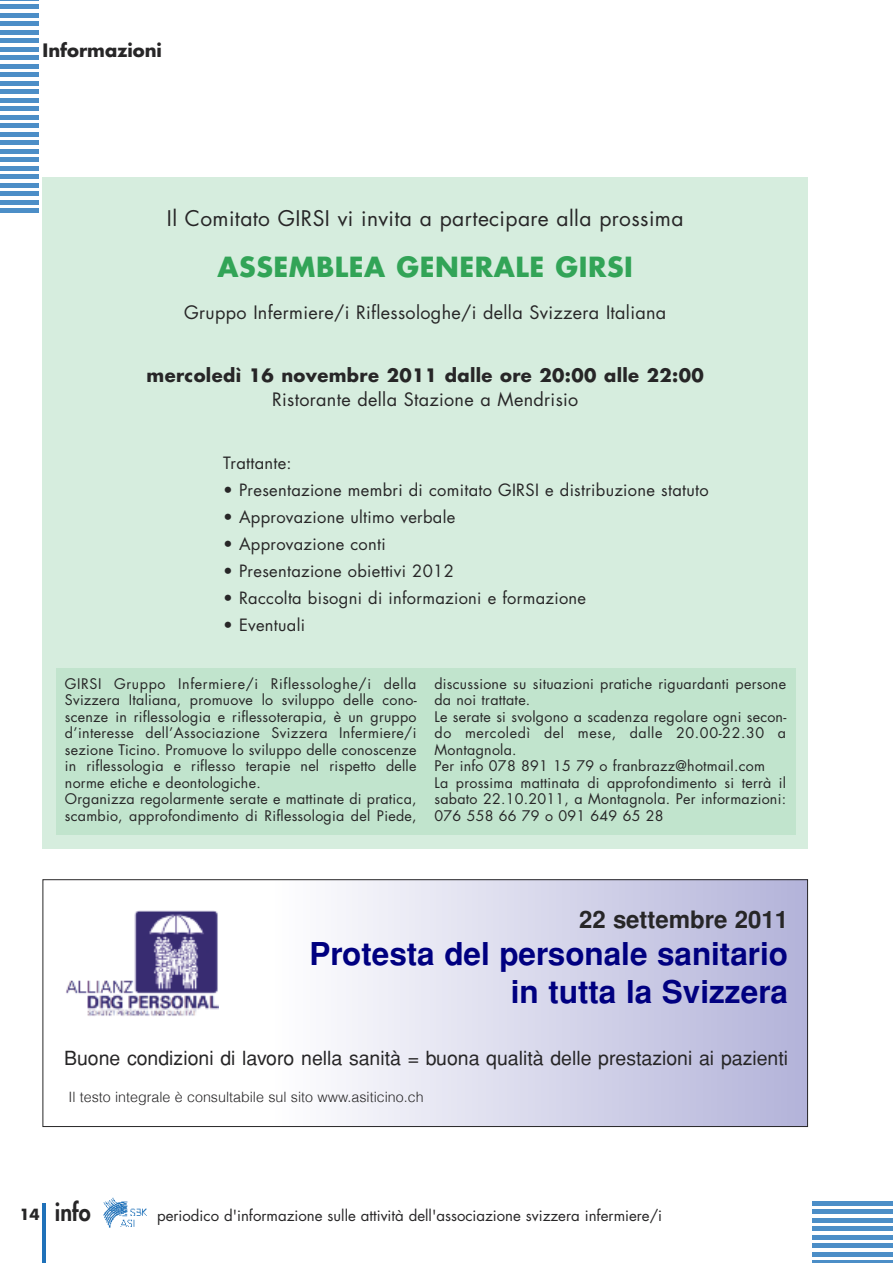
<style>
.page{position:relative;width:893px;height:1263px;background:#fff}
.page>*{position:absolute;margin:0;border:0;box-sizing:border-box;transform-origin:0 0}
.t1{font:700 31.5px/37.8px "Helvetica";color:#000080;text-align:right}
.t2{font:700 27px "Futura";letter-spacing:.02em;color:#32a457}
.t3{font:700 24px "Helvetica";color:#272627}
.t4{font:800 24px "Futura";color:#272627;scale:.91 1}
.t5{font:21px "Futura";letter-spacing:.015em;color:#272627}
.t6{font:19.5px "Helvetica";color:#272627}
.t7{font:18px "Futura";letter-spacing:.015em;color:#272627}
.t8{font:700 18px "Futura";letter-spacing:.02em;color:#272627}
.t9{font:700 18px "Futura";color:#272627}
.t10{font:16.5px "Futura";letter-spacing:.015em;color:#272627}
.t11{font:15px "Futura";color:#272627}
.t12{font:14.25px/16.5px "Futura";letter-spacing:.015em;color:#272627}
.t13{font:300 14.25px "Helvetica";color:#272627}
.s1{font-weight:700;font-size:15px}
</style>
<div class="page">
<hr style="left:812px;top:1261px;width:81px;height:2px;background:#4c8ec7">
<hr style="left:812px;top:1252px;width:81px;height:4px;background:#4c8ec7">
<hr style="left:812px;top:1244px;width:81px;height:4px;background:#4c8ec7">
<hr style="left:812px;top:1235px;width:81px;height:4px;background:#4c8ec7">
<hr style="left:812px;top:1227px;width:81px;height:4px;background:#4c8ec7">
<hr style="left:812px;top:1218px;width:81px;height:4px;background:#4c8ec7">
<hr style="left:812px;top:1210px;width:81px;height:4px;background:#4c8ec7">
<hr style="left:812px;top:1201px;width:81px;height:4px;background:#4c8ec7">
<img style="left:104px;top:1201px;width:43px;height:27px">
<img style="left:103px;top:1197px;width:24px;height:20px">
<hr style="left:43px;top:1203px;width:3px;height:60px;background:#1f71b9">
<hr style="left:0;top:209px;width:38px;height:4px;background:#4c8ec7">
<hr style="left:0;top:200px;width:38px;height:4px;background:#4c8ec7">
<hr style="left:0;top:192px;width:38px;height:4px;background:#4c8ec7">
<hr style="left:0;top:183px;width:38px;height:4px;background:#4c8ec7">
<hr style="left:0;top:175px;width:38px;height:4px;background:#4c8ec7">
<hr style="left:0;top:166px;width:38px;height:4px;background:#4c8ec7">
<hr style="left:0;top:158px;width:38px;height:4px;background:#4c8ec7">
<hr style="left:0;top:149px;width:38px;height:4px;background:#4c8ec7">
<hr style="left:0;top:141px;width:38px;height:4px;background:#4c8ec7">
<hr style="left:0;top:132px;width:38px;height:4px;background:#4c8ec7">
<hr style="left:0;top:124px;width:38px;height:4px;background:#4c8ec7">
<hr style="left:0;top:115px;width:38px;height:4px;background:#4c8ec7">
<hr style="left:0;top:107px;width:38px;height:4px;background:#4c8ec7">
<hr style="left:0;top:98px;width:38px;height:4px;background:#4c8ec7">
<hr style="left:0;top:90px;width:38px;height:4px;background:#4c8ec7">
<hr style="left:0;top:81px;width:38px;height:4px;background:#4c8ec7">
<hr style="left:0;top:73px;width:38px;height:4px;background:#4c8ec7">
<hr style="left:0;top:64px;width:38px;height:4px;background:#4c8ec7">
<hr style="left:0;top:56px;width:38px;height:4px;background:#4c8ec7">
<hr style="left:0;top:47px;width:38px;height:4px;background:#4c8ec7">
<hr style="left:0;top:39px;width:38px;height:4px;background:#4c8ec7">
<hr style="left:0;top:30px;width:38px;height:4px;background:#4c8ec7">
<div style="left:0;top:21px;width:38px;height:5px;background:#4c8ec7"></div>
<hr style="left:0;top:13px;width:38px;height:4px;background:#4c8ec7">
<div style="left:0;top:4px;width:38px;height:5px;background:#4c8ec7"></div>
<hr style="left:0;top:0;width:38px;height:1px;background:#4c8ec7">
<div style="left:275px;top:879px;width:533px;height:247px;background:linear-gradient(to right,#fefeff,#b3b3d9)"></div>
<div style="left:43px;top:879px;width:765px;height:248px;border:1px solid #272627"></div>
<img style="left:66px;top:910px;width:152px;height:106px">
<div style="left:43px;top:177px;width:765px;height:671px;background:#d6edde"></div>
<div style="left:56px;top:668px;width:739px;height:166px;background:#c1e4cd"></div>
<p class="t9" style="left:43px;top:42px;width:121px">Informazioni</p>
<h3 class="t5" style="left:167px;top:209px;width:518px">Il Comitato GIRSI vi invita a partecipare alla prossima</h3>
<h2 class="t2" style="left:218px;top:255px;width:417px">ASSEMBLEA GENERALE GIRSI</h2>
<p class="t7" style="left:184px;top:304px;width:484px">Gruppo Infermiere/i Riflessologhe/i della Svizzera Italiana</p>
<p class="t8" style="left:147px;top:367px;width:559px">mercoledì 16 novembre 2011 dalle ore 20:00 alle 22:00</p>
<p class="t7" style="left:272px;top:391px;width:308px">Ristorante della Stazione a Mendrisio</p>
<p class="t10" style="left:223px;top:455px;width:70px">Trattante:</p>
<p class="t10" style="left:223px;top:482px;width:487px">• Presentazione membri di comitato GIRSI e distribuzione statuto</p>
<p class="t10" style="left:223px;top:509px;width:234px">• Approvazione ultimo verbale</p>
<p class="t10" style="left:223px;top:536px;width:164px">• Approvazione conti</p>
<p class="t10" style="left:223px;top:563px;width:232px">• Presentazione obiettivi 2012</p>
<p class="t10" style="left:223px;top:590px;width:365px">• Raccolta bisogni di informazioni e formazione</p>
<p class="t10" style="left:223px;top:617px;width:83px">• Eventuali</p>
<p class="t12" style="left:65px;top:676px;width:353px">GIRSI Gruppo Infermiere/i Riflessologhe/i della Svizzera Italiana, promuove lo sviluppo delle cono&shy;scenze in riflessologia e riflessoterapia, è un gruppo d’interesse dell’Associazione Svizzera Infermiere/i sezione Ticino. Promuove lo sviluppo delle conoscenze in riflessologia e riflesso terapie nel rispetto delle norme etiche e deontologiche.<br>Organizza regolarmente serate e mattinate di pratica, scambio, approfondimento di Riflessologia del Piede,</p>
<p class="t12" style="left:434px;top:676px;width:353px">discussione su situazioni pratiche riguardanti persone da noi trattate.<br>Le serate si svolgono a scadenza regolare ogni secon&shy;do mercoledì del mese, dalle 20.00-22.30 a Montagnola.<br>Per info 078 891 15 79 o franbrazz@hotmail.com<br>La prossima mattinata di approfondimento si terrà il sabato 22.10.2011, a Montagnola. Per informazioni:<br>076 558 66 79 o 091 649 65 28</p>
<h3 class="t3" style="left:579px;top:905px;width:211px">22 settembre 2011</h3>
<h1 class="t1" style="left:310px;top:935px;width:480px">Protesta del personale sanitario in tutta la Svizzera</h1>
<h3 class="t6" style="left:64px;top:1046px;width:726px">Buone condizioni di lavoro nella sanità = buona qualità delle prestazioni ai pazienti</h3>
<p class="t13" style="left:68px;top:1091px;width:357px">Il testo integrale è consultabile sul sito www.asiticino.ch</p>
<h3 class="t4" style="left:19px;top:1200px;width:80px"><span class="s1">14</span> info</h3>
<p class="t11" style="left:157px;top:1208px;width:506px">periodico d'informazione sulle attività dell'associazione svizzera infermiere/i</p>
</div>
